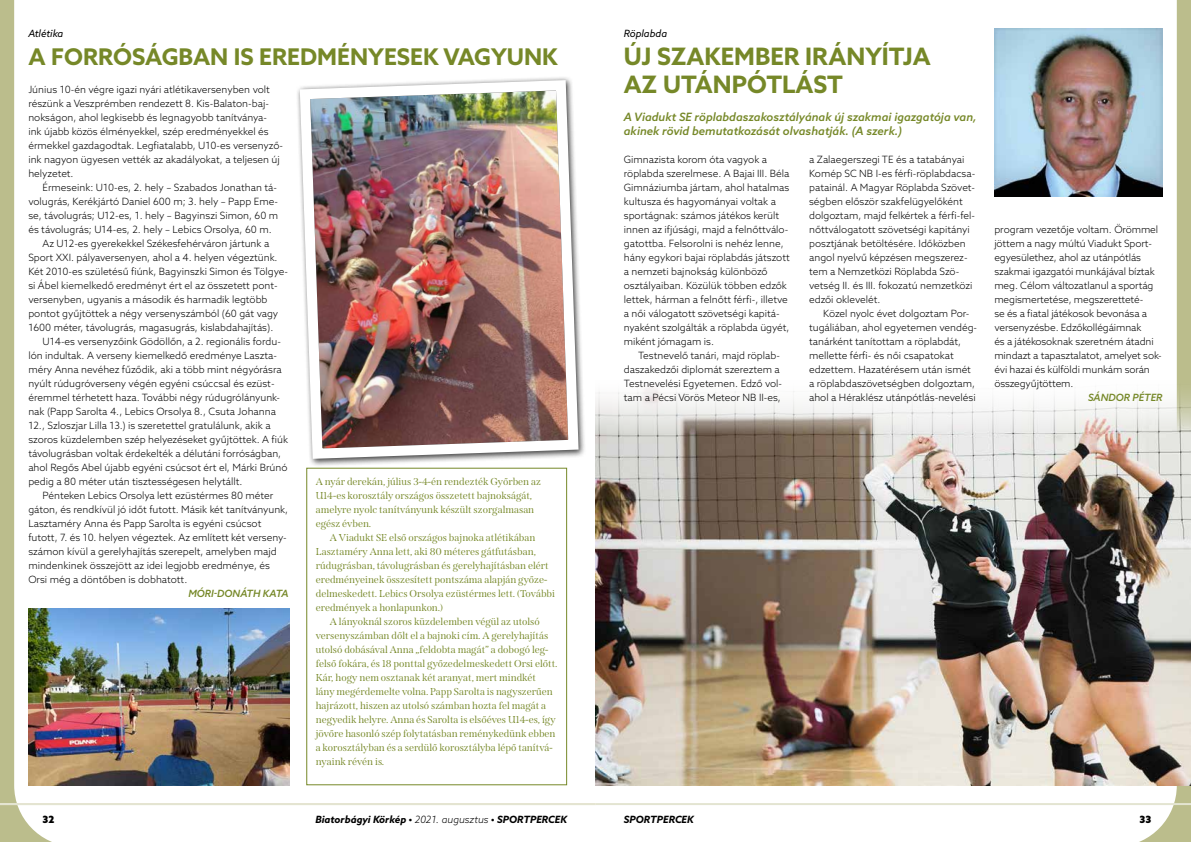
<style>
.page{position:relative;width:1191px;height:842px;background:#fff}
.page>*{position:absolute;margin:0;border:0;box-sizing:border-box;transform-origin:0 0}
.t1{font:700 24px/28px "Azo Sans";color:#768828}
.t2{font:700 23px "Azo Sans";color:#768828}
.t3{font:italic 500 11.5px/14px "Azo Sans";color:#768828}
.t4{font:300 10px/14px "Azo Sans";color:#000}
.t5{font:10px/14px "Span";color:#768828}
.t6{font:italic 700 10px "Azo Sans";color:#000}
.t7{font:italic 500 10px "Azo Sans";color:#768828}
.t8{font:italic 10px "Azo Sans";color:#000}
.t9{font:900 10px "Azo Sans";color:#000}
.s1{font-weight:300}
</style>
<div class="page">
<svg style="left:0;top:0;width:76px;height:842px"></svg>
<hr style="left:0;top:803px;width:595px;height:2px;background:#e3e4d1">
<svg style="left:1115px;top:0;width:76px;height:842px"></svg>
<hr style="left:595px;top:803px;width:596px;height:2px;background:#e3e4d1">
<img style="left:994px;top:28px;width:168px;height:169px">
<div style="left:306px;top:468px;width:261px;height:317px;border:1px solid #768828"></div>
<img style="left:297px;top:77px;width:287px;height:387px">
<img style="left:28px;top:608px;width:261px;height:177px">
<img style="left:595px;top:379px;width:596px;height:406px">
<p class="t8" style="left:28px;top:27px;width:36px">Atlétika</p>
<h2 class="t2" style="left:28px;top:41px;width:531px">A FORRÓSÁGBAN IS EREDMÉNYESEK VAGYUNK</h2>
<p class="t4" style="left:28px;top:82px;width:256px">Június 10-én végre igazi nyári atlétikaversenyben volt részünk a Veszprémben rendezett 8. Kis-Balaton-baj&shy;nokságon, ahol legkisebb és legnagyobb tanítványa-<br>ink újabb közös élményekkel, szép eredményekkel és érmekkel gazdagodtak. Legfiatalabb, U10-es versenyző&shy;ink nagyon ügyesen vették az akadályokat, a teljesen új helyzetet.</p>
<p class="t4" style="left:43px;top:180px;width:236px">Érmeseink: U10-es, 2. hely – Szabados Jonathan tá-</p>
<p class="t4" style="left:28px;top:194px;width:251px">volugrás, Kerékjártó Daniel 600 m; 3. hely – Papp Eme-</p>
<p class="t4" style="left:28px;top:208px;width:251px">se, távolugrás; U12-es, 1. hely – Bagyinszi Simon, 60 m</p>
<p class="t4" style="left:28px;top:222px;width:245px">és távolugrás; U14-es, 2. hely – Lebics Orsolya, 60 m.</p>
<p class="t4" style="left:43px;top:236px;width:228px">Az U12-es gyerekekkel Székesfehérváron jártunk a</p>
<p class="t4" style="left:28px;top:250px;width:251px">Sport XXI. pályaversenyen, ahol a 4. helyen végeztünk.</p>
<p class="t4" style="left:28px;top:264px;width:261px">Két 2010-es születésű fiúnk, Bagyinszki Simon és Tölgye-</p>
<p class="t4" style="left:28px;top:278px;width:251px">si Ábel kiemelkedő eredményt ért el az összetett pont-</p>
<p class="t4" style="left:28px;top:292px;width:241px">versenyben, ugyanis a második és harmadik legtöbb</p>
<p class="t4" style="left:28px;top:306px;width:251px">pontot gyűjtöttek a négy versenyszámból (60 gát vagy</p>
<p class="t4" style="left:28px;top:320px;width:246px">1600 méter, távolugrás, magasugrás, kislabdahajítás).</p>
<p class="t4" style="left:43px;top:334px;width:240px">U14-es versenyzőink Gödöllőn, a 2. regionális fordu-</p>
<p class="t4" style="left:28px;top:348px;width:250px">lón indultak. A verseny kiemelkedő eredménye Laszta-</p>
<p class="t4" style="left:28px;top:362px;width:255px">méry Anna nevéhez fűződik, aki a több mint négyórásra</p>
<p class="t4" style="left:28px;top:376px;width:246px">nyúlt rúdugróverseny végén egyéni csúccsal és ezüst-</p>
<p class="t4" style="left:28px;top:390px;width:253px">éremmel térhetett haza. További négy rúdugrólányunk-</p>
<p class="t4" style="left:28px;top:404px;width:249px">nak (Papp Sarolta 4., Lebics Orsolya 8., Csuta Johanna</p>
<p class="t4" style="left:28px;top:418px;width:244px">12., Szloszjar Lilla 13.) is szeretettel gratulálunk, akik a</p>
<p class="t4" style="left:28px;top:432px;width:261px">szoros küzdelemben szép helyezéseket gyűjtöttek. A fiúk</p>
<p class="t4" style="left:28px;top:446px;width:254px">távolugrásban voltak érdekelték a délutáni forróságban,</p>
<p class="t4" style="left:28px;top:460px;width:261px">ahol Regős Abel újabb egyéni csúcsot ért el, Márki Brúnó</p>
<p class="t4" style="left:28px;top:474px;width:216px">pedig a 80 méter után tisztességesen helytállt.</p>
<p class="t4" style="left:43px;top:488px;width:232px">Pénteken Lebics Orsolya lett ezüstérmes 80 méter</p>
<p class="t4" style="left:28px;top:502px;width:261px">gáton, és rendkívül jó időt futott. Másik két tanítványunk,</p>
<p class="t4" style="left:28px;top:516px;width:234px">Lasztaméry Anna és Papp Sarolta is egyéni csúcsot</p>
<p class="t4" style="left:28px;top:530px;width:260px">futott, 7. és 10. helyen végeztek. Az említett két verseny-</p>
<p class="t4" style="left:28px;top:544px;width:250px">számon kívül a gerelyhajítás szerepelt, amelyben majd</p>
<p class="t4" style="left:28px;top:558px;width:243px">mindenkinek összejött az idei legjobb eredménye, és</p>
<p class="t4" style="left:28px;top:572px;width:160px">Orsi még a döntőben is dobhatott.</p>
<p class="t7" style="left:188px;top:587px;width:102px">MÓRI-DONÁTH KATA</p>
<p class="t5" style="left:316px;top:475px;width:227px">A nyár derekán, július 3-4-én rendezték Győrben az U14-es korosztály országos összetett bajnokságát, amelyre nyolc tanítványunk készült szorgalmasan egész évben.</p>
<p class="t5" style="left:330px;top:531px;width:207px">A Viadukt SE első országos bajnoka atlétikában</p>
<p class="t5" style="left:316px;top:545px;width:222px">Lasztaméry Anna lett, aki 80 méteres gátfutásban,</p>
<p class="t5" style="left:316px;top:559px;width:234px">rúdugrásban, távolugrásban és gerelyhajításban elért</p>
<p class="t5" style="left:316px;top:573px;width:233px">eredményeinek összesített pontszáma alapján győze-</p>
<p class="t5" style="left:316px;top:587px;width:241px">delmeskedett. Lebics Orsolya ezüstérmes lett. (További</p>
<p class="t5" style="left:316px;top:601px;width:129px">eredmények a honlapunkon.)</p>
<p class="t5" style="left:330px;top:615px;width:211px">A lányoknál szoros küzdelemben végül az utolsó</p>
<p class="t5" style="left:316px;top:629px;width:234px">versenyszámban dőlt el a bajnoki cím. A gerelyhajítás</p>
<p class="t5" style="left:316px;top:643px;width:234px">utolsó dobásával Anna „feldobta magát” a dobogó leg-</p>
<p class="t5" style="left:316px;top:657px;width:243px">felső fokára, és 18 ponttal győzedelmeskedett Orsi előtt.</p>
<p class="t5" style="left:316px;top:671px;width:222px">Kár, hogy nem osztanak két aranyat, mert mindkét</p>
<p class="t5" style="left:316px;top:685px;width:238px">lány megérdemelte volna. Papp Sarolta is nagyszerűen</p>
<p class="t5" style="left:316px;top:699px;width:232px">hajrázott, hiszen az utolsó számban hozta fel magát a</p>
<p class="t5" style="left:316px;top:713px;width:241px">negyedik helyre. Anna és Sarolta is elsőéves U14-es, így</p>
<p class="t5" style="left:316px;top:727px;width:241px">jövőre hasonló szép folytatásban reménykedünk ebben</p>
<p class="t5" style="left:316px;top:741px;width:238px">a korosztályban és a serdülő korosztályba lépő tanítvá-</p>
<p class="t5" style="left:316px;top:755px;width:70px">nyaink révén is.</p>
<p class="t8" style="left:624px;top:27px;width:45px">Röplabda</p>
<h1 class="t1" style="left:624px;top:42px;width:308px">ÚJ SZAKEMBER IRÁNYÍTJA<br>AZ UTÁNPÓTLÁST</h1>
<p class="t3" style="left:624px;top:110px;width:354px">A Viadukt SE röplabdaszakosztályának új szakmai igazgatója van, akinek rövid bemutatkozását olvashatják. (A szerk.)</p>
<p class="t4" style="left:624px;top:152px;width:167px">Gimnazista korom óta vagyok a röplabda szerelmese. A Bajai III. Béla Gimnáziumba jártam, ahol hatalmas kultusza és hagyományai voltak a sportágnak: számos játékos került innen az ifjúsági, majd a felnőttválo&shy;gatottba. Felsorolni is nehéz lenne, hány egykori bajai röplabdás játszott a nemzeti bajnokság különböző osztályaiban. Közülük többen edzők lettek, hárman a felnőtt férfi-, illetve a női válogatott szövetségi kapitá&shy;nyaként szolgálták a röplabda ügyét, miként jómagam is.</p>
<p class="t4" style="left:624px;top:348px;width:160px;text-indent:14px">Testnevelő tanári, majd röplab&shy;daszakedzői diplomát szereztem a Testnevelési Egyetemen. Edző vol&shy;tam a Pécsi Vörös Meteor NB II-es,</p>
<p class="t4" style="left:809px;top:152px;width:168px">a Zalaegerszegi TE és a tatabányai Komép SC NB I-es férfi-röplabdacsa&shy;patainál. A Magyar Röplabda Szövet&shy;ségben először szakfelügyelőként dolgoztam, majd felkértek a férfi-fel&shy;nőttválogatott szövetségi kapitányi posztjának betöltésére. Időközben angol nyelvű képzésen megszerez&shy;tem a Nemzetközi Röplabda Szö&shy;vetség II. és III. fokozatú nemzetközi edzői oklevelét.</p>
<p class="t4" style="left:809px;top:306px;width:169px;text-indent:14px">Közel nyolc évet dolgoztam Por&shy;tugáliában, ahol egyetemen vendég&shy;tanárként tanítottam a röplabdát, mellette férfi- és női csapatokat edzettem. Hazatérésem után ismét a röplabdaszövetségben dolgoztam, ahol a Héraklész utánpótlás-nevelési</p>
<p class="t4" style="left:994px;top:222px;width:168px">program vezetője voltam. Örömmel jöttem a nagy múltú Viadukt Sport&shy;egyesülethez, ahol az utánpótlás szakmai igazgatói munkájával bíztak meg. Célom változatlanul a sportág megismertetése, megszeretteté-<br>se és a fiatal játékosok bevonása a versenyzésbe. Edzőkollégáimnak<br>és a játékosoknak szeretném átadni mindazt a tapasztalatot, amelyet sok&shy;évi hazai és külföldi munkám során összegyűjtöttem.</p>
<p class="t7" style="left:1088px;top:391px;width:76px">SÁNDOR PÉTER</p>
<p class="t9" style="left:43px;top:813px;width:13px">32</p>
<p class="t6" style="left:315px;top:813px;width:253px">Biatorbágyi Körkép • <span class="s1">2021. augusztus</span> • SPORTPERCEK</p>
<p class="t6" style="left:624px;top:813px;width:71px">SPORTPERCEK</p>
<p class="t9" style="left:1139px;top:813px;width:13px">33</p>
</div>
